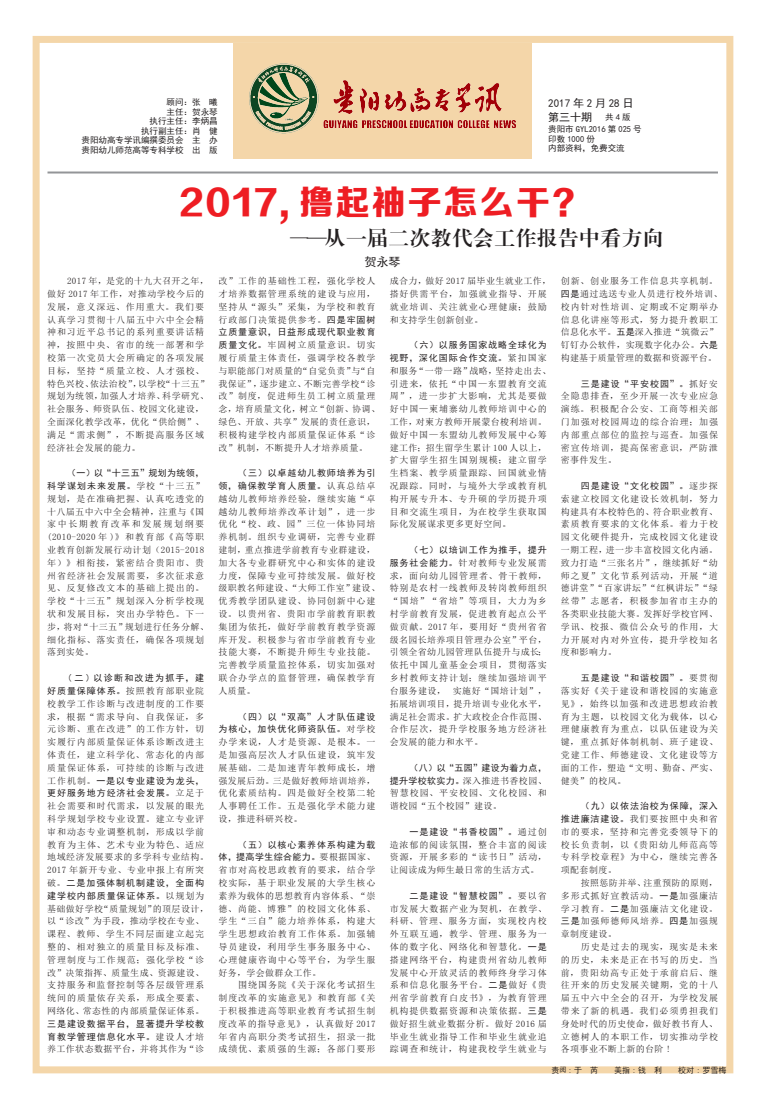
<style>
.page{position:relative;width:766px;height:1106px;background:#fff}
.page>*{position:absolute;margin:0;border:0;box-sizing:border-box;transform-origin:0 0}
.t1{font:34px "FZZDHJW GB1 0";letter-spacing:.06em;color:#ee1d23}
.t2{font:20px "FZXBSK GBK1 0";letter-spacing:.06em;color:#231f20}
.t3{font:12px "Sim Hei";color:#231f20}
.t4{font:11px "Sim Hei";letter-spacing:.25em;color:#231f20}
.t5{font:11px "Sim Hei";color:#231f20}
.t6{font:9px/12.8px "Sim Sun";letter-spacing:.1em;color:#231f20;text-align:justify}
.t7{font:9px/12.8px "Sim Sun";letter-spacing:.06em;color:#231f20}
.t8{font:8.5px "Sim Hei";color:#231f20}
.t9{font:8px "Sim Hei";color:#231f20}
.s1{font-size:18px}
.s2{font-family:"Sim Hei"}
.s3{font-size:7px}
</style>
<div class="page">
<div style="left:33px;top:36px;width:700px;height:1037px;border:7px solid #f4d6a9"></div>
<div style="left:233px;top:43px;width:299px;height:116px;background:#f4d6a9"></div>
<img style="left:249px;top:63px;width:267px;height:71px">
<hr style="left:47px;top:171px;width:670px;height:2px;background:#939598">
<p class="t8" style="left:167px;top:98px;width:52px">顾问：张 曦</p>
<p class="t8" style="left:167px;top:107px;width:52px">主任：贺永琴</p>
<p class="t8" style="left:150px;top:117px;width:69px">执行主任：李炳昌</p>
<p class="t8" style="left:141px;top:126px;width:78px">执行副主任：肖 健</p>
<p class="t8" style="left:82px;top:136px;width:137px">贵阳幼高专学讯编撰委员会 主 办</p>
<p class="t8" style="left:82px;top:146px;width:137px">贵阳幼儿师范高等专科学校 出 版</p>
<p class="t4" style="left:548px;top:98px;width:87px">2017年2月28日</p>
<p class="t5" style="left:548px;top:111px;width:45px">第三十期</p>
<p class="t8" style="left:605px;top:112px;width:27px">共4版</p>
<p class="t8" style="left:548px;top:125px;width:95px">贵阳市 GYL2016 第 025 号</p>
<p class="t8" style="left:548px;top:134px;width:48px">印数 1000 份</p>
<p class="t8" style="left:548px;top:144px;width:78px">内部资料，免费交流</p>
<p class="t1" style="left:179px;top:183px;width:408px">2017, 撸起袖子怎么干？</p>
<p class="t2" style="left:290px;top:227px;width:374px"><span class="s1">—</span>—从一届二次教代会工作报告中看方向</p>
<p class="t6" style="left:47px;top:274px;width:163px;text-align:left;text-indent:20px">2017 年，是党的十九大召开之年，做好 2017 年工作，对推动学校今后的发展，意义深远、作用重大。我们要认真学习贯彻十八届五中六中全会精神和习近平总书记的系列重要讲话精神，按照中央、省市的统一部署和学校第一次党员大会所确定的各项发展目标，坚持“质量立校、人才强校、特色兴校、依法治校”，以学校“十三五”规划为统领，加强人才培养、科学研究、社会服务、师资队伍、校园文化建设，全面深化教学改革，优化“供给侧”、满足“需求侧”，不断提高服务区域经济社会发展的能力。</p>
<p class="t6" style="left:47px;top:466px;width:163px;text-align:left;text-indent:20px"><span class="s2">（一）以“十三五”规划为统领，科学谋划未来发展。</span>学校“十三五”规划，是在准确把握、认真吃透党的十八届五中六中全会精神，注重与《国家中长期教育改革和发展规划纲要(2010-2020 年 )》和教育部《高等职业教育创新发展行动计划（2015-2018年）》相衔接，紧密结合贵阳市、贵州省经济社会发展需要，多次征求意见、反复修改文本的基础上提出的。学校“十三五”规划深入分析学校现状和发展目标，突出办学特色。下一步，将对“十三五”规划进行任务分解、细化指标、落实责任，确保各项规划落到实处。</p>
<p class="t6" style="left:47px;top:671px;width:163px;text-align:left;text-indent:20px"><span class="s2">( 二 ) 以诊断和改进为抓手，建好质量保障体系。</span>按照教育部职业院校教学工作诊断与改进制度的工作要求，根据“需求导向、自我保证，多元诊断、重在改进”的工作方针，切实履行内部质量保证体系诊断改进主体责任，建立科学化、常态化的内部质量保证体系，可持续的诊断与改进工作机制。<span class="s2">一是以专业建设为龙头，更好服务地方经济社会发展。</span>立足于社会需要和时代需求，以发展的眼光科学规划学校专业设置。建立专业评审和动态专业调整机制，形成以学前教育为主体、艺术专业为特色、适应地域经济发展要求的多学科专业结构。<br>2017 年新开专业、专业申报上有所突破。<span class="s2">二是加强体制机制建设，全面构建学校内部质量保证体系。</span>以规划为基础做好学校“质量规划”的顶层设计，以“诊改”为手段，推动学校在专业、课程、教师、学生不同层面建立起完整的、相对独立的质量目标及标准、管理制度与工作规范；强化学校“诊改”决策指挥、质量生成、资源建设、支持服务和监督控制等各层级管理系统间的质量依存关系，形成全要素、网络化、常态性的内部质量保证体系。<span class="s2">三是建设数据平台，显著提升学校教育教学管理信息化水平。</span>建设人才培养工作状态数据平台，并将其作为“诊</p>
<p class="t3" style="left:364px;top:256px;width:37px">贺永琴</p>
<p class="t6" style="left:218px;top:274px;width:163px;text-align:left">改”工作的基础性工程，强化学校人才培养数据管理系统的建设与应用，坚持从“源头”采集，为学校和教育行政部门决策提供参考。<span class="s2">四是牢固树立质量意识，日益形成现代职业教育质量文化。</span>牢固树立质量意识。切实履行质量主体责任，强调学校各教学与职能部门对质量的“自觉负责”与“自我保证”，逐步建立、不断完善学校“诊改”制度，促进师生员工树立质量理念，培育质量文化，树立“创新、协调、绿色、开放、共享”发展的责任意识，积极构建学校内部质量保证体系“诊改”机制，不断提升人才培养质量。</p>
<p class="t6" style="left:218px;top:466px;width:163px;text-align:left;text-indent:20px"><span class="s2">（三）以卓越幼儿教师培养为引领，确保教学育人质量。</span>认真总结卓越幼儿教师培养经验，继续实施“卓越幼儿教师培养改革计划”，进一步优化“校、政、园”三位一体协同培养机制。组织专业调研，完善专业群建制，重点推进学前教育专业群建设，加大各专业群研究中心和实体的建设力度，保障专业可持续发展。做好校级职教名师建设、“大师工作室”建设、优秀教学团队建设、协同创新中心建设。以贵州省、贵阳市学前教育职教集团为依托，做好学前教育教学资源库开发。积极参与省市学前教育专业技能大赛，不断提升师生专业技能。完善教学质量监控体系，切实加强对联合办学点的监督管理，确保教学育人质量。</p>
<p class="t6" style="left:218px;top:710px;width:158px;text-indent:20px"><span class="s2">（四）以“双高”人才队伍建设为核心，加快优化师资队伍。</span>对学校办学来说，人才是资源、是根本。一是加强高层次人才队伍建设，筑牢发展基础。二是加速青年教师成长，增强发展后劲。三是做好教师培训培养，优化素质结构。四是做好全校第二轮人事聘任工作。五是强化学术能力建设，推进科研兴校。</p>
<p class="t6" style="left:218px;top:838px;width:158px;text-indent:20px"><span class="s2">（五）以核心素养体系构建为载体，提高学生综合能力。</span>要根据国家、省市对高校思政教育的要求，结合学校实际，基于职业发展的大学生核心素养为载体的思想教育内容体系、“崇德、尚能、博雅”的校园文化体系、学生“三自”能力培养体系，构建大学生思想政治教育工作体系。加强辅导员建设，利用学生事务服务中心、心理健康咨询中心等平台，为学生服好务，学会做群众工作。</p>
<p class="t6" style="left:218px;top:978px;width:158px;text-indent:20px">围绕国务院《关于深化考试招生制度改革的实施意见》和教育部《关于积极推进高等职业教育考试招生制度改革的指导意见》，认真做好 2017年省内高职分类考试招生，招录一批成绩优、素质强的生源；各部门要形</p>
<p class="t6" style="left:389px;top:274px;width:163px;text-align:left">成合力，做好 2017 届毕业生就业工作，搭好供需平台，加强就业指导、开展就业培训、关注就业心理健康；鼓励和支持学生创新创业。</p>
<p class="t6" style="left:389px;top:338px;width:163px;text-align:left;text-indent:20px"><span class="s2">（六）以服务国家战略全球化为视野，深化国际合作交流。</span>紧扣国家和服务“一带一路”战略，坚持走出去、引进来，依托“中国—东盟教育交流周”，进一步扩大影响，尤其是要做好中国—柬埔寨幼儿教师培训中心的工作，对柬方教师开展蒙台梭利培训。做好中国—东盟幼儿教师发展中心筹建工作；招生留学生累计 100 人以上，扩大留学生招生国别规模；建立留学生档案、教学质量跟踪、回国就业情况跟踪。同时，与境外大学或教育机构开展专升本、专升硕的学历提升项目和交流生项目，为在校学生获取国际化发展谋求更多更好空间。</p>
<p class="t6" style="left:389px;top:543px;width:158px;text-indent:20px"><span class="s2">（七）以培训工作为推手，提升服务社会能力。</span>针对教师专业发展需求，面向幼儿园管理者、骨干教师，特别是农村一线教师及转岗教师组织“国培”“省培”等项目，大力为乡村学前教育发展，促进教育起点公平做贡献。2017 年，要用好“贵州省省级名园长培养项目管理办公室”平台，引领全省幼儿园管理队伍提升与成长；依托中国儿童基金会项目，贯彻落实乡村教师支持计划；继续加强培训平台服务建设， 实施好“国培计划”，拓展培训项目，提升培训专业化水平，满足社会需求。扩大政校企合作范围、合作层次，提升学校服务地方经济社会发展的能力和水平。</p>
<p class="t6" style="left:389px;top:761px;width:158px;text-indent:20px"><span class="s2">（八）以“五园”建设为着力点，提升学校软实力。</span>深入推进书香校园、智慧校园、平安校园、文化校园、和谐校园“五个校园”建设。</p>
<p class="t6" style="left:389px;top:825px;width:158px;text-indent:20px"><span class="s2">一是建设“书香校园”。</span>通过创造浓郁的阅读氛围，整合丰富的阅读资源，开展多彩的“读书日”活动，让阅读成为师生最日常的生活方式。</p>
<p class="t6" style="left:389px;top:889px;width:158px;text-indent:20px"><span class="s2">二是建设“智慧校园”。</span>要以省市发展大数据产业为契机，在教学、科研、管理、服务方面，实现校内校外互联互通，教学、管理、服务为一体的数字化、网络化和智慧化。<span class="s2">一是</span>搭建网络平台，构建贵州省幼儿教师发展中心开放灵活的教师终身学习体系和信息化服务平台。<span class="s2">二是</span>做好《贵州省学前教育白皮书》，为教育管理机构提供数据资源和决策依据。<span class="s2">三是</span>做好招生就业数据分析。做好 2016 届毕业生就业指导工作和毕业生就业追踪调查和统计，构建我校学生就业与</p>
<p class="t7" style="left:560px;top:274px;width:163px">创新、创业服务工作信息共享机制。<span class="s2">四是</span>通过选送专业人员进行校外培训、校内针对性培训、定期或不定期举办信息化讲座等形式，努力提升教职工信息化水平。<span class="s2">五是</span>深入推进“筑微云”钉钉办公软件，实现数字化办公。<span class="s2">六是</span>构建基于质量管理的数据和资源平台。</p>
<p class="t6" style="left:560px;top:377px;width:158px;text-indent:20px"><span class="s2">三是建设“平安校园”。</span>抓好安全隐患排查，至少开展一次专业应急演练。积极配合公安、工商等相关部门加强对校园周边的综合治理；加强内部重点部位的监控与巡查。加强保密宣传培训，提高保密意识，严防泄密事件发生。</p>
<p class="t6" style="left:560px;top:479px;width:158px;text-indent:20px"><span class="s2">四是建设“文化校园”。</span>逐步探索建立校园文化建设长效机制，努力构建具有本校特色的、符合职业教育、素质教育要求的文化体系。着力于校园文化硬件提升，完成校园文化建设一期工程，进一步丰富校园文化内涵。致力打造“三张名片”，继续抓好“幼师之夏”文化节系列活动，开展“道德讲堂”“百家讲坛”“红枫讲坛”“绿丝带”志愿者，积极参加省市主办的各类职业技能大赛。发挥好学校官网、学讯、校报、微信公众号的作用，大力开展对内对外宣传，提升学校知名度和影响力。</p>
<p class="t6" style="left:560px;top:671px;width:158px;text-indent:20px"><span class="s2">五是建设“和谐校园”。</span>要贯彻落实好《关于建设和谐校园的实施意见》，始终以加强和改进思想政治教育为主题，以校园文化为载体，以心理健康教育为重点，以队伍建设为关键，重点抓好体制机制、班子建设、党建工作、师德建设、文化建设等方面的工作，塑造“文明、勤奋、严实、健美”的校风。</p>
<p class="t6" style="left:560px;top:799px;width:158px;text-indent:20px"><span class="s2">（九）以依法治校为保障，深入推进廉洁建设。</span>我们要按照中央和省市的要求，坚持和完善党委领导下的校长负责制，以《贵阳幼儿师范高等专科学校章程》为中心，继续完善各项配套制度。</p>
<p class="t6" style="left:560px;top:876px;width:158px;text-indent:20px">按照惩防并举、注重预防的原则，多形式抓好宣教活动。<span class="s2">一是</span>加强廉洁学习教育。<span class="s2">二是</span>加强廉洁文化建设。<span class="s2">三是</span>加强师德师风培养。<span class="s2">四是</span>加强规章制度建设。</p>
<p class="t6" style="left:560px;top:940px;width:158px;text-indent:20px">历史是过去的现实，现实是未来的历史，未来是正在书写的历史。当前，贵阳幼高专正处于承前启后、继往开来的历史发展关键期，党的十八届五中六中全会的召开，为学校发展带来了新的机遇。我们必须勇担我们身处时代的历史使命，做好教书育人、立德树人的本职工作，切实推动学校各项事业不断上新的台阶 !</p>
<p class="t9" style="left:551px;top:1065px;width:48px">责<span class="s3">阅</span>:于 芮</p>
<p class="t9" style="left:614px;top:1065px;width:49px">美指:钱 利</p>
<p class="t9" style="left:678px;top:1065px;width:49px">校对 : 罗雪梅</p>
</div>
